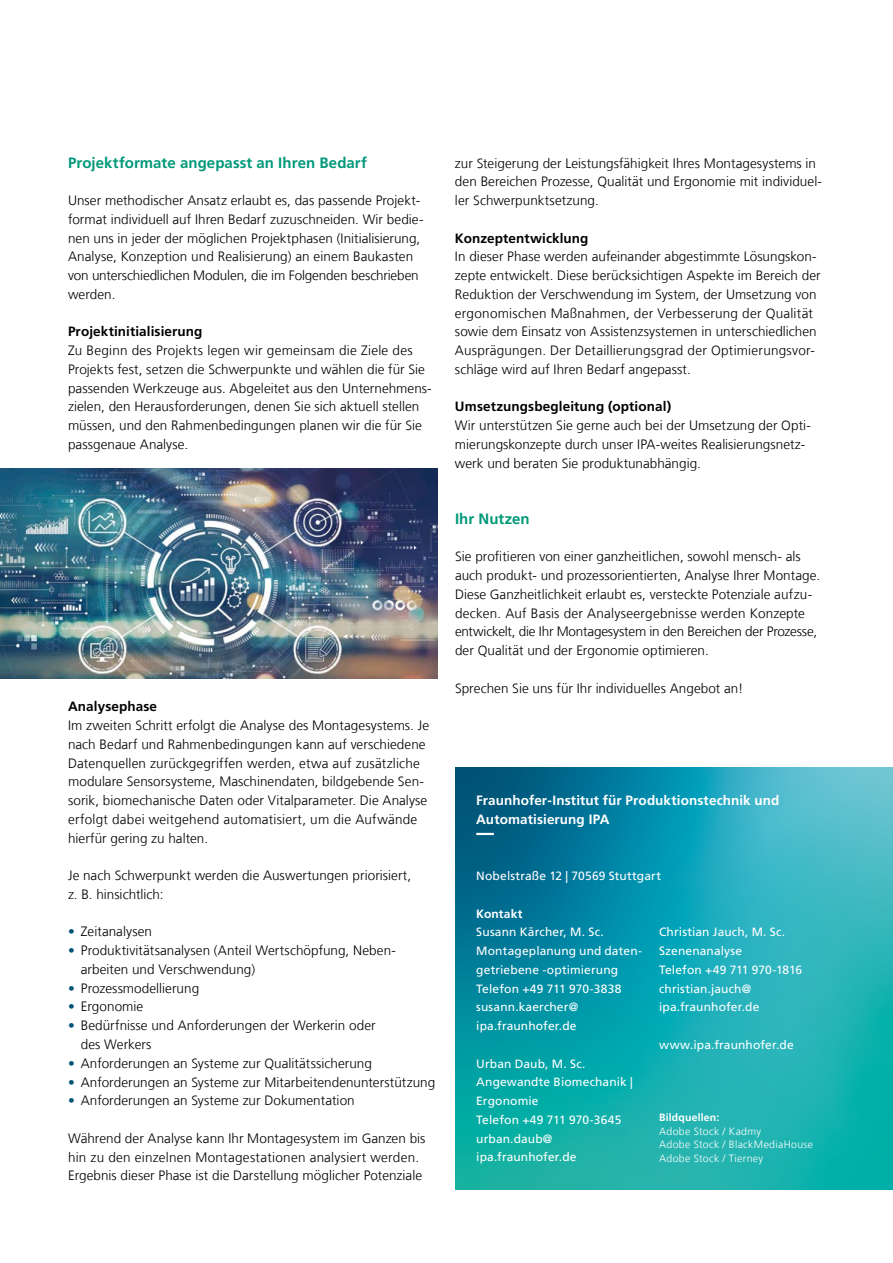
<style>
.page{position:relative;width:893px;height:1263px;background:#fff}
.page>*{position:absolute;margin:0;border:0;box-sizing:border-box;transform-origin:0 0}
.t1{font:700 15px "Frutiger LT Com";letter-spacing:.005em;color:#009879}
.t2{font:300 13.5px/18.8px "Frutiger LT Com";letter-spacing:.005em;color:#000}
.t3{font:700 13.5px "Frutiger LT Com";letter-spacing:.01em;color:#000}
.t4{font:700 13.5px/18.8px "Frutiger LT Com";letter-spacing:.01em;color:#fff}
.t5{font:12px/18.8px "Frutiger LT Com";letter-spacing:.01em;color:#fff}
.t6{font:700 12px "Frutiger LT Com";letter-spacing:.01em;color:#fff}
.t7{font:300 10.5px/13.5px "Frutiger LT Com";letter-spacing:.035em;color:#fff}
.t8{font:700 10.5px "Frutiger LT Com";letter-spacing:.02em;color:#fff}
.s1{color:#005478}
</style>
<div class="page">
<svg style="left:455px;top:768px;width:438px;height:422px;background:#16a2ae"></svg>
<svg style="left:476px;top:833px;width:351px;height:2px"></svg>
<img style="left:0;top:468px;width:438px;height:211px">
<p class="t1" style="left:68px;top:154px;width:300px">Projektformate angepasst an Ihren Bedarf</p>
<p class="t2" style="left:68px;top:191px;width:357px">Unser methodischer Ansatz erlaubt es, das passende Projekt&shy;format individuell auf Ihren Bedarf zuzuschneiden. Wir bedie&shy;nen uns in jeder der möglichen Projektphasen (Initialisierung, Analyse, Konzeption und Realisierung) an einem Baukasten von unterschiedlichen Modulen, die im Folgenden beschrieben werden.</p>
<p class="t3" style="left:68px;top:324px;width:136px">Projektinitialisierung</p>
<p class="t2" style="left:68px;top:341px;width:365px">Zu Beginn des Projekts legen wir gemeinsam die Ziele des Projekts fest, setzen die Schwerpunkte und wählen die für Sie passenden Werkzeuge aus. Abgeleitet aus den Unternehmens&shy;zielen, den Herausforderungen, denen Sie sich aktuell stellen müssen, und den Rahmenbedingungen planen wir die für Sie passgenaue Analyse.</p>
<p class="t3" style="left:68px;top:699px;width:91px">Analysephase</p>
<p class="t2" style="left:68px;top:716px;width:363px">Im zweiten Schritt erfolgt die Analyse des Montagesystems. Je nach Bedarf und Rahmenbedingungen kann auf verschiedene Datenquellen zurückgegriffen werden, etwa auf zusätzliche modulare Sensorsysteme, Maschinendaten, bildgebende Sen&shy;sorik, biomechanische Daten oder Vitalparameter. Die Analyse erfolgt dabei weitgehend automatisiert, um die Aufwände hierfür gering zu halten.</p>
<p class="t2" style="left:68px;top:866px;width:345px">Je nach Schwerpunkt werden die Auswertungen priorisiert, z. B. hinsichtlich:</p>
<p class="t2" style="left:68px;top:922px;width:86px"><span class="s1">•</span> Zeitanalysen</p>
<p class="t2" style="left:81px;top:941px;width:316px;text-indent:-13px"><span class="s1">•</span> Produktivitätsanalysen (Anteil Wertschöpfung, Neben&shy;arbeiten und Verschwendung)</p>
<p class="t2" style="left:68px;top:979px;width:133px"><span class="s1">•</span> Prozessmodellierung</p>
<p class="t2" style="left:68px;top:997px;width:77px"><span class="s1">•</span> Ergonomie</p>
<p class="t2" style="left:81px;top:1016px;width:296px;text-indent:-13px"><span class="s1">•</span> Bedürfnisse und Anforderungen der Werkerin oder des Werkers</p>
<p class="t2" style="left:68px;top:1054px;width:305px"><span class="s1">•</span> Anforderungen an Systeme zur Qualitätssicherung</p>
<p class="t2" style="left:68px;top:1072px;width:369px"><span class="s1">•</span> Anforderungen an Systeme zur Mitarbeitendenunterstützung</p>
<p class="t2" style="left:68px;top:1091px;width:288px"><span class="s1">•</span> Anforderungen an Systeme zur Dokumentation</p>
<p class="t2" style="left:68px;top:1129px;width:359px">Während der Analyse kann Ihr Montagesystem im Ganzen bis hin zu den einzelnen Montagestationen analysiert werden.<br>Ergebnis dieser Phase ist die Darstellung möglicher Potenziale</p>
<p class="t2" style="left:455px;top:154px;width:369px">zur Steigerung der Leistungsfähigkeit Ihres Montagesystems in den Bereichen Prozesse, Qualität und Ergonomie mit individuel&shy;ler Schwerpunktsetzung.</p>
<p class="t3" style="left:455px;top:230px;width:135px">Konzeptentwicklung</p>
<p class="t2" style="left:455px;top:247px;width:367px">In dieser Phase werden aufeinander abgestimmte Lösungskon&shy;zepte entwickelt. Diese berücksichtigen Aspekte im Bereich der Reduktion der Verschwendung im System, der Umsetzung von ergonomischen Maßnahmen, der Verbesserung der Qualität sowie dem Einsatz von Assistenzsystemen in unterschiedlichen Ausprägungen. Der Detaillierungsgrad der Optimierungsvor&shy;schläge wird auf Ihren Bedarf angepasst.</p>
<p class="t3" style="left:455px;top:399px;width:218px">Umsetzungsbegleitung (optional)</p>
<p class="t2" style="left:455px;top:416px;width:358px">Wir unterstützen Sie gerne auch bei der Umsetzung der Opti&shy;mierungskonzepte durch unser IPA-weites Realisierungsnetz&shy;werk und beraten Sie produktunabhängig.</p>
<p class="t1" style="left:455px;top:510px;width:76px">Ihr Nutzen</p>
<p class="t2" style="left:455px;top:547px;width:367px">Sie profitieren von einer ganzheitlichen, sowohl mensch- als auch produkt- und prozessorientierten, Analyse Ihrer Montage.<br>Diese Ganzheitlichkeit erlaubt es, versteckte Potenziale aufzu&shy;decken. Auf Basis der Analyseergebnisse werden Konzepte entwickelt, die Ihr Montagesystem in den Bereichen der Prozesse, der Qualität und der Ergonomie optimieren.</p>
<p class="t2" style="left:455px;top:679px;width:290px">Sprechen Sie uns für Ihr individuelles Angebot an!</p>
<p class="t4" style="left:476px;top:791px;width:305px">Fraunhofer-Institut für Produktionstechnik und<br>Automatisierung IPA</p>
<p class="t5" style="left:476px;top:867px;width:186px">Nobelstraße 12 | 70569 Stuttgart</p>
<p class="t6" style="left:476px;top:906px;width:48px">Kontakt</p>
<p class="t5" style="left:476px;top:923px;width:167px">Susann Kärcher, M. Sc.<br>Montageplanung und daten&shy;getriebene -optimierung<br>Telefon +49 711 970-3838 susann.kaercher@ ipa.fraunhofer.de</p>
<p class="t5" style="left:476px;top:1054px;width:158px">Urban Daub, M. Sc.<br>Angewandte Biomechanik |<br>Ergonomie<br>Telefon +49 711 970-3645 urban.daub@ ipa.fraunhofer.de</p>
<p class="t5" style="left:659px;top:923px;width:145px">Christian Jauch, M. Sc.<br>Szenenanalyse<br>Telefon +49 711 970-1816 christian.jauch@ ipa.fraunhofer.de</p>
<p class="t5" style="left:659px;top:1035px;width:136px">www.ipa.fraunhofer.de</p>
<p class="t8" style="left:659px;top:1111px;width:62px">Bildquellen:</p>
<p class="t7" style="left:659px;top:1124px;width:156px">Adobe Stock / Kadmy<br>Adobe Stock / BlackMediaHouse<br>Adobe Stock / Tierney</p>
</div>
